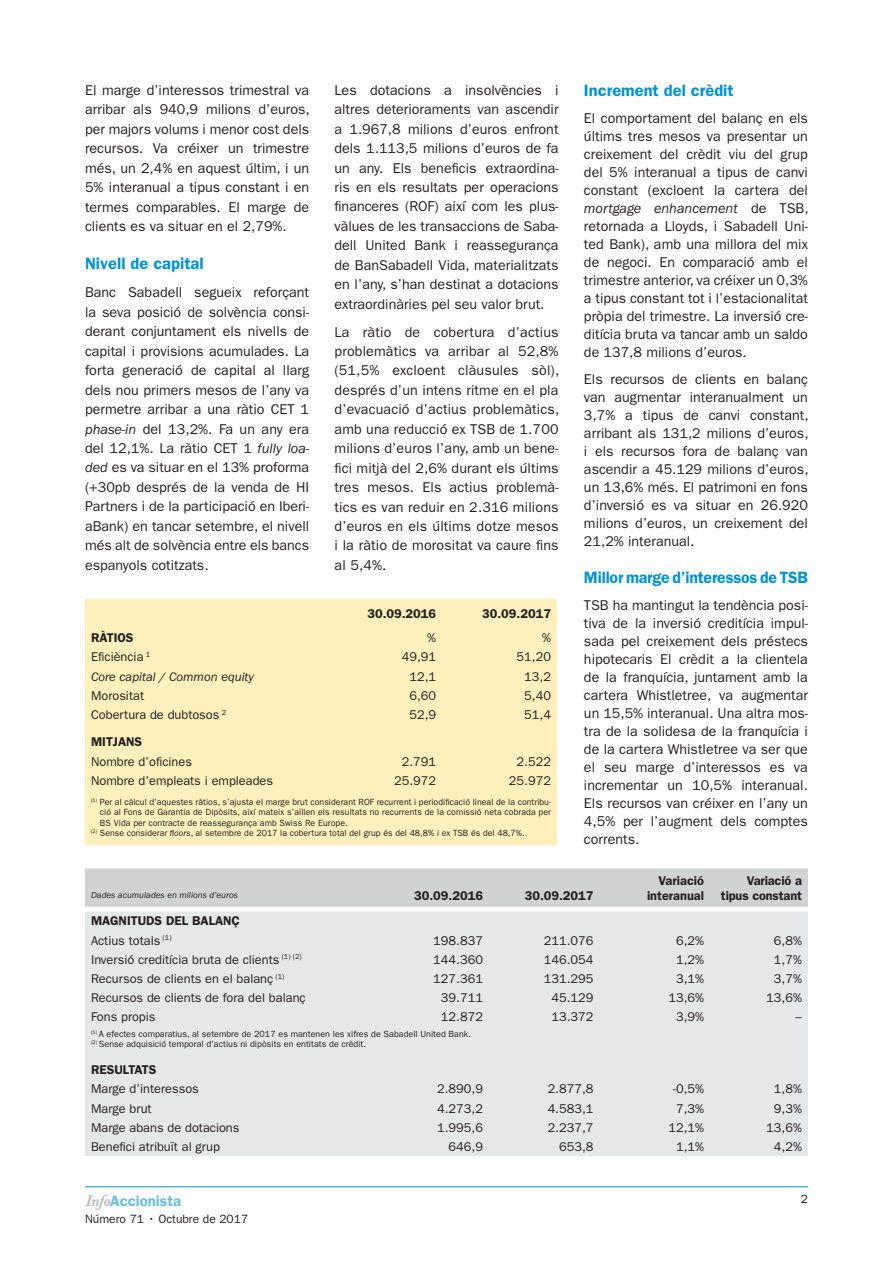
<style>
.page{position:relative;width:893px;height:1263px;background:#fff}
.page>*{position:absolute;margin:0;border:0;box-sizing:border-box;transform-origin:0 0}
.t1{font:600 16.5px "ITC Franklin Gothic Std";color:#0093d0}
.t2{font:600 16.5px "ITC Franklin Gothic Std";color:#0093d0;scale:.96 1}
.t3{font:600 15px "ITC Franklin Gothic Std";color:#6bbde5}
.t4{font:14.25px/19.5px "ITC Franklin Gothic Std";color:#231f20;text-align:justify}
.t5{font:12.75px "ITC Franklin Gothic Std";color:#231f20}
.t6{font:600 12.75px/15px "ITC Franklin Gothic Std";color:#231f20;text-align:right}
.t7{font:italic 12.75px "ITC Franklin Gothic Std";color:#231f20}
.t8{font:12px "ITC Franklin Gothic Std";color:#231f20}
.t9{font:9px/10.5px "ITC Franklin Gothic Std";letter-spacing:.005em;color:#231f20}
.t10{font:italic 9px "ITC Franklin Gothic Std";color:#231f20}
.s1{font-style:italic}
.s2{font-weight:400}
.s3{font-family:"Baskerville Book Med";font-weight:400;font-style:italic;color:#bcbdc0}
</style>
<div class="page">
<hr style="left:85px;top:1186px;width:723px;height:1px;background:#0093d0">
<div style="left:85px;top:598px;width:472px;height:247px;background:#fef0bc"></div>
<div style="left:85px;top:868px;width:723px;height:39px;background:#d1d2d4"></div>
<div style="left:85px;top:911px;width:723px;height:245px;background:#e6e7e9"></div>
<p class="t4" style="left:85px;top:81px;width:226px">El marge d’interessos trimestral va arribar als 940,9 milions d’euros, per majors volums i menor cost dels recursos. Va créixer un trimestre més, un 2,4% en aquest últim, i un 5% interanual a tipus constant i en termes comparables. El marge de clients es va situar en el 2,79%.</p>
<p class="t1" style="left:85px;top:257px;width:120px">Nivell de capital</p>
<p class="t4" style="left:85px;top:284px;width:226px">Banc Sabadell segueix reforçant la seva posició de solvència consi&shy;derant conjuntament els nivells de capital i provisions acumulades. La forta generació de capital al llarg dels nou primers mesos de l’any va permetre arribar a una ràtio CET 1 <span class="s1">phase-in</span> del 13,2%. Fa un any era del 12,1%. La ràtio CET 1 <span class="s1">fully loa&shy;ded</span> es va situar en el 13% proforma (+30pb després de la venda de HI Partners i de la participació en Iberi&shy;aBank) en tancar setembre, el nivell més alt de solvència entre els bancs espanyols cotitzats.</p>
<p class="t4" style="left:334px;top:81px;width:226px">Les dotacions a insolvències i altres deterioraments van ascendir a 1.967,8 milions d’euros enfront dels 1.113,5 milions d’euros de fa un any. Els beneficis extraordina&shy;ris en els resultats per operacions financeres (ROF) així com les plus&shy;vàlues de les transaccions de Saba&shy;dell United Bank i reassegurança de BanSabadell Vida, materialitzats en l’any, s’han destinat a dotacions extraordinàries pel seu valor brut.</p>
<p class="t4" style="left:334px;top:323px;width:226px">La ràtio de cobertura d’actius problemàtics va arribar al 52,8% (51,5% excloent clàusules sòl), després d’un intens ritme en el pla d’evacuació d’actius problemàtics, amb una reducció ex TSB de 1.700 milions d’euros l’any, amb un bene&shy;fici mitjà del 2,6% durant els últims tres mesos. Els actius problemà&shy;tics es van reduir en 2.316 milions d’euros en els últims dotze mesos i la ràtio de morositat va caure fins al 5,4%.</p>
<p class="t6" style="left:367px;top:607px;width:70px">30.09.2016</p>
<p class="t6" style="left:482px;top:607px;width:70px">30.09.2017</p>
<p class="t6" style="left:91px;top:631px;width:44px">RÀTIOS</p>
<p class="t5" style="left:427px;top:633px;width:10px">%</p>
<p class="t5" style="left:542px;top:633px;width:10px">%</p>
<p class="t5" style="left:91px;top:652px;width:61px">Eficiència <sup>1</sup></p>
<p class="t5" style="left:402px;top:652px;width:36px">49,91</p>
<p class="t5" style="left:517px;top:652px;width:36px">51,20</p>
<p class="t7" style="left:91px;top:671px;width:164px">Core capital / Common equity</p>
<p class="t5" style="left:409px;top:671px;width:28px">12,1</p>
<p class="t5" style="left:524px;top:671px;width:28px">13,2</p>
<p class="t5" style="left:91px;top:690px;width:55px">Morositat</p>
<p class="t5" style="left:409px;top:690px;width:28px">6,60</p>
<p class="t5" style="left:524px;top:690px;width:28px">5,40</p>
<p class="t5" style="left:91px;top:710px;width:137px">Cobertura de dubtosos <sup>2</sup></p>
<p class="t5" style="left:409px;top:710px;width:28px">52,9</p>
<p class="t5" style="left:524px;top:710px;width:28px">51,4</p>
<p class="t6" style="left:91px;top:735px;width:53px">MITJANS</p>
<p class="t5" style="left:91px;top:756px;width:102px">Nombre d’oficines</p>
<p class="t5" style="left:402px;top:756px;width:36px">2.791</p>
<p class="t5" style="left:517px;top:756px;width:36px">2.522</p>
<p class="t5" style="left:91px;top:775px;width:184px">Nombre d’empleats i empleades</p>
<p class="t5" style="left:394px;top:775px;width:44px">25.972</p>
<p class="t5" style="left:509px;top:775px;width:44px">25.972</p>
<p class="t9" style="left:91px;top:797px;width:461px"><sup>(1)</sup> Per al càlcul d’aquestes ràtios, s’ajusta el marge brut considerant ROF recurrent i periodificació lineal de la contribu-</p>
<p class="t9" style="left:100px;top:808px;width:453px">ció al Fons de Garantia de Dipòsits, així mateix s’aïllen els resultats no recurrents de la comissió neta cobrada per</p>
<p class="t9" style="left:100px;top:818px;width:249px">BS Vida per contracte de reassegurança amb Swiss Re Europe.</p>
<p class="t9" style="left:91px;top:829px;width:435px"><sup>(2)</sup> Sense considerar <span class="s1">floors</span>, al setembre de 2017 la cobertura total del grup és del 48,8% i ex TSB és del 48,7%.</p>
<p class="t1" style="left:584px;top:85px;width:151px">Increment del crèdit</p>
<p class="t4" style="left:584px;top:110px;width:226px;line-height:18px">El comportament del balanç en els últims tres mesos va presentar un creixement del crèdit viu del grup del 5% interanual a tipus de canvi constant (excloent la cartera del <span class="s1">mortgage enhancement</span> de TSB, retornada a Lloyds, i Sabadell Uni&shy;ted Bank), amb una millora del mix de negoci. En comparació amb el trimestre anterior, va créixer un 0,3% a tipus constant tot i l’estacionalitat pròpia del trimestre. La inversió cre&shy;ditícia bruta va tancar amb un saldo de 137,8 milions d’euros.</p>
<p class="t4" style="left:584px;top:371px;width:226px;line-height:18px">Els recursos de clients en balanç van augmentar interanualment un 3,7% a tipus de canvi constant, arribant als 131,2 milions d’euros, i els recursos fora de balanç van ascendir a 45.129 milions d’euros, un 13,6% més. El patrimoni en fons d’inversió es va situar en 26.920 milions d’euros, un creixement del 21,2% interanual.</p>
<p class="t2" style="left:584px;top:571px;width:235px">Millor marge d’interessos de TSB</p>
<p class="t4" style="left:584px;top:597px;width:225px;line-height:18px">TSB ha mantingut la tendència posi&shy;tiva de la inversió creditícia impul&shy;sada pel creixement dels préstecs hipotecaris El crèdit a la clientela de la franquícia, juntament amb la cartera Whistletree, va augmentar un 15,5% interanual. Una altra mos&shy;tra de la solidesa de la franquícia i de la cartera Whistletree va ser que el seu marge d’interessos es va incrementar un 10,5% interanual.<br>Els recursos van créixer en l’any un 4,5% per l’augment dels comptes corrents.</p>
<p class="t10" style="left:91px;top:892px;width:148px">Dades acumulades en milions d’euros</p>
<p class="t6" style="left:414px;top:889px;width:70px">30.09.2016</p>
<p class="t6" style="left:525px;top:889px;width:70px">30.09.2017</p>
<p class="t6" style="left:647px;top:874px;width:59px">Variació interanual</p>
<p class="t6" style="left:721px;top:874px;width:82px">Variació a tipus constant</p>
<p class="t6" style="left:91px;top:912px;width:150px;line-height:19.2px;text-align:left">MAGNITUDS DEL BALANÇ<br><span class="s2">Actius totals</span> <sup>(1)</sup></p>
<p class="t5" style="left:433px;top:935px;width:51px">198.837</p>
<p class="t5" style="left:544px;top:935px;width:51px">211.076</p>
<p class="t5" style="left:676px;top:935px;width:30px">6,2%</p>
<p class="t5" style="left:774px;top:935px;width:30px">6,8%</p>
<p class="t5" style="left:91px;top:954px;width:212px">Inversió creditícia bruta de clients <sup>(1)</sup> <sup>(2)</sup></p>
<p class="t5" style="left:433px;top:954px;width:51px">144.360</p>
<p class="t5" style="left:544px;top:954px;width:51px">146.054</p>
<p class="t5" style="left:676px;top:954px;width:30px">1,2%</p>
<p class="t5" style="left:774px;top:954px;width:30px">1,7%</p>
<p class="t5" style="left:91px;top:974px;width:195px">Recursos de clients en el balanç <sup>(1)</sup></p>
<p class="t5" style="left:433px;top:974px;width:51px">127.361</p>
<p class="t5" style="left:544px;top:974px;width:51px">131.295</p>
<p class="t5" style="left:676px;top:974px;width:30px">3,1%</p>
<p class="t5" style="left:774px;top:974px;width:30px">3,7%</p>
<p class="t5" style="left:91px;top:993px;width:216px">Recursos de clients de fora del balanç</p>
<p class="t5" style="left:441px;top:993px;width:44px">39.711</p>
<p class="t5" style="left:551px;top:993px;width:44px">45.129</p>
<p class="t5" style="left:668px;top:993px;width:37px">13,6%</p>
<p class="t5" style="left:766px;top:993px;width:37px">13,6%</p>
<p class="t5" style="left:91px;top:1012px;width:66px">Fons propis</p>
<p class="t5" style="left:441px;top:1012px;width:44px">12.872</p>
<p class="t5" style="left:551px;top:1012px;width:44px">13.372</p>
<p class="t5" style="left:676px;top:1012px;width:30px">3,9%</p>
<p class="t5" style="left:796px;top:1012px;width:8px">–</p>
<p class="t9" style="left:91px;top:1029px;width:382px"><sup>(1)</sup> A efectes comparatius, al setembre de 2017 es mantenen les xifres de Sabadell United Bank. <sup>(2)</sup> Sense adquisició temporal d’actius ni dipòsits en entitats de crèdit.</p>
<p class="t6" style="left:91px;top:1063px;width:67px">RESULTATS</p>
<p class="t5" style="left:91px;top:1084px;width:109px">Marge d’interessos</p>
<p class="t5" style="left:437px;top:1084px;width:47px">2.890,9</p>
<p class="t5" style="left:548px;top:1084px;width:47px">2.877,8</p>
<p class="t5" style="left:673px;top:1084px;width:32px">-0,5%</p>
<p class="t5" style="left:774px;top:1084px;width:30px">1,8%</p>
<p class="t5" style="left:91px;top:1103px;width:62px">Marge brut</p>
<p class="t5" style="left:437px;top:1103px;width:47px">4.273,2</p>
<p class="t5" style="left:548px;top:1103px;width:47px">4.583,1</p>
<p class="t5" style="left:676px;top:1103px;width:30px">7,3%</p>
<p class="t5" style="left:774px;top:1103px;width:30px">9,3%</p>
<p class="t5" style="left:91px;top:1122px;width:150px">Marge abans de dotacions</p>
<p class="t5" style="left:437px;top:1122px;width:47px">1.995,6</p>
<p class="t5" style="left:548px;top:1122px;width:47px">2.237,7</p>
<p class="t5" style="left:668px;top:1122px;width:37px">12,1%</p>
<p class="t5" style="left:766px;top:1122px;width:37px">13,6%</p>
<p class="t5" style="left:91px;top:1142px;width:131px">Benefici atribuït al grup</p>
<p class="t5" style="left:449px;top:1142px;width:36px">646,9</p>
<p class="t5" style="left:559px;top:1142px;width:36px">653,8</p>
<p class="t5" style="left:676px;top:1142px;width:30px">1,1%</p>
<p class="t5" style="left:774px;top:1142px;width:30px">4,2%</p>
<p class="t3" style="left:85px;top:1195px;width:98px"><span class="s3">Info</span>Accionista</p>
<p class="t8" style="left:801px;top:1194px;width:9px">2</p>
<p class="t8" style="left:85px;top:1214px;width:165px">Número 71 • Octubre de 2017</p>
</div>
